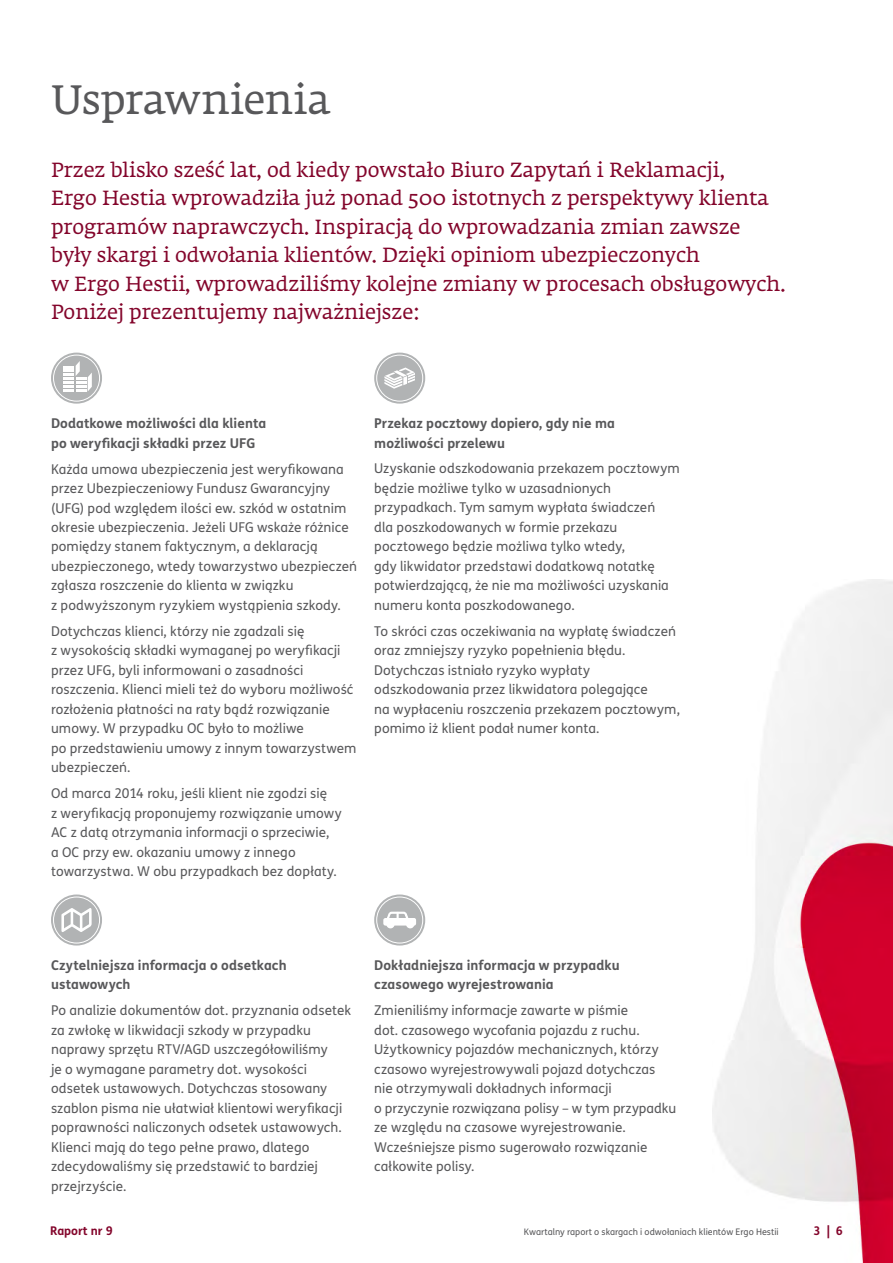
<style>
.page{position:relative;width:893px;height:1263px;background:#fff}
.page>*{position:absolute;margin:0;border:0;box-sizing:border-box;transform-origin:0 0}
.t1{font:40.5px "Fedra Serif A Pro";color:#58585a}
.t2{font:20.25px/28.5px "Fedra Serif A Pro";color:#83052b}
.t3{font:13.5px/19.5px "FS Me";letter-spacing:.005em;color:#58585a}
.t4{font:700 13.5px/19.5px "FS Me";letter-spacing:.005em;color:#58585a}
.t5{font:700 12px "FS Me";color:#83052b}
.t6{font:9px "FS Me";color:#58585a}
</style>
<div class="page">
<img style="left:713px;top:579px;width:180px;height:684px">
<div style="left:54px;top:356px;width:45px;height:45px;background:#b1b3b4;border-radius:50%"></div>
<div style="left:51px;top:353px;width:51px;height:51px;border:2px solid #b1b3b4;border-radius:50%"></div>
<div style="left:55px;top:357px;width:43px;height:43px;border:2px solid #b1b3b4;border-radius:50%"></div>
<svg style="left:63px;top:361px;width:29px;height:30px"></svg>
<div style="left:54px;top:897px;width:45px;height:45px;background:#b1b3b4;border-radius:50%"></div>
<div style="left:51px;top:894px;width:51px;height:51px;border:2px solid #b1b3b4;border-radius:50%"></div>
<div style="left:55px;top:898px;width:43px;height:43px;border:2px solid #b1b3b4;border-radius:50%"></div>
<svg style="left:61px;top:908px;width:31px;height:24px"></svg>
<div style="left:377px;top:356px;width:45px;height:45px;background:#b1b3b4;border-radius:50%"></div>
<div style="left:374px;top:353px;width:51px;height:51px;border:2px solid #b1b3b4;border-radius:50%"></div>
<div style="left:378px;top:357px;width:43px;height:43px;border:2px solid #b1b3b4;border-radius:50%"></div>
<svg style="left:384px;top:367px;width:31px;height:22px"></svg>
<div style="left:377px;top:897px;width:45px;height:45px;background:#b1b3b4;border-radius:50%"></div>
<div style="left:374px;top:894px;width:51px;height:51px;border:2px solid #b1b3b4;border-radius:50%"></div>
<div style="left:378px;top:898px;width:43px;height:43px;border:2px solid #b1b3b4;border-radius:50%"></div>
<div style="left:386px;top:920px;width:9px;height:8px;border:2px solid #fff;border-radius:50%"></div>
<svg style="left:383px;top:911px;width:33px;height:16px"></svg>
<div style="left:406px;top:920px;width:8px;height:8px;border:2px solid #fff;border-radius:50%"></div>
<h1 class="t1" style="left:51px;top:77px;width:281px">Usprawnienia</h1>
<p class="t2" style="left:51px;top:155px;width:736px">Przez blisko sześć lat, od kiedy powstało Biuro Zapytań i Reklamacji,<br>Ergo Hestia wprowadziła już ponad 500 istotnych z perspektywy klienta programów naprawczych. Inspiracją do wprowadzania zmian zawsze były skargi i odwołania klientów. Dzięki opiniom ubezpieczonych<br>w Ergo Hestii, wprowadziliśmy kolejne zmiany w procesach obsługowych.<br>Poniżej prezentujemy najważniejsze:</p>
<p class="t4" style="left:51px;top:413px;width:217px">Dodatkowe możliwości dla klienta po weryfikacji składki przez UFG</p>
<p class="t3" style="left:51px;top:459px;width:308px">Każda umowa ubezpieczenia jest weryfikowana przez Ubezpieczeniowy Fundusz Gwarancyjny (UFG) pod względem ilości ew. szkód w ostatnim okresie ubezpieczenia. Jeżeli UFG wskaże różnice pomiędzy stanem faktycznym, a deklaracją ubezpieczonego, wtedy towarzystwo ubezpieczeń zgłasza roszczenie do klienta w związku<br>z podwyższonym ryzykiem wystąpienia szkody.</p>
<p class="t3" style="left:51px;top:621px;width:307px">Dotychczas klienci, którzy nie zgadzali się<br>z wysokością składki wymaganej po weryfikacji przez UFG, byli informowani o zasadności roszczenia. Klienci mieli też do wyboru możliwość rozłożenia płatności na raty bądź rozwiązanie umowy. W przypadku OC było to możliwe<br>po przedstawieniu umowy z innym towarzystwem ubezpieczeń.</p>
<p class="t3" style="left:51px;top:783px;width:292px">Od marca 2014 roku, jeśli klient nie zgodzi się<br>z weryfikacją proponujemy rozwiązanie umowy AC z datą otrzymania informacji o sprzeciwie,<br>a OC przy ew. okazaniu umowy z innego towarzystwa. W obu przypadkach bez dopłaty.</p>
<p class="t4" style="left:374px;top:413px;width:242px">Przekaz pocztowy dopiero, gdy nie ma możliwości przelewu</p>
<p class="t3" style="left:374px;top:459px;width:307px">Uzyskanie odszkodowania przekazem pocztowym będzie możliwe tylko w uzasadnionych przypadkach. Tym samym wypłata świadczeń<br>dla poszkodowanych w formie przekazu pocztowego będzie możliwa tylko wtedy,<br>gdy likwidator przedstawi dodatkową notatkę potwierdzającą, że nie ma możliwości uzyskania numeru konta poszkodowanego.</p>
<p class="t3" style="left:374px;top:621px;width:307px">To skróci czas oczekiwania na wypłatę świadczeń oraz zmniejszy ryzyko popełnienia błędu.<br>Dotychczas istniało ryzyko wypłaty odszkodowania przez likwidatora polegające<br>na wypłaceniu roszczenia przekazem pocztowym, pomimo iż klient podał numer konta.</p>
<p class="t4" style="left:51px;top:955px;width:237px">Czytelniejsza informacja o odsetkach ustawowych</p>
<p class="t3" style="left:51px;top:1000px;width:302px">Po analizie dokumentów dot. przyznania odsetek za zwłokę w likwidacji szkody w przypadku naprawy sprzętu RTV/AGD uszczegółowiliśmy<br>je o wymagane parametry dot. wysokości odsetek ustawowych. Dotychczas stosowany szablon pisma nie ułatwiał klientowi weryfikacji poprawności naliczonych odsetek ustawowych.<br>Klienci mają do tego pełne prawo, dlatego zdecydowaliśmy się przedstawić to bardziej przejrzyście.</p>
<p class="t4" style="left:374px;top:954px;width:247px">Dokładniejsza informacja w przypadku czasowego wyrejestrowania</p>
<p class="t3" style="left:374px;top:1000px;width:304px">Zmieniliśmy informacje zawarte w piśmie<br>dot. czasowego wycofania pojazdu z ruchu.<br>Użytkownicy pojazdów mechanicznych, którzy czasowo wyrejestrowywali pojazd dotychczas nie otrzymywali dokładnych informacji<br>o przyczynie rozwiązana polisy – w tym przypadku ze względu na czasowe wyrejestrowanie.<br>Wcześniejsze pismo sugerowało rozwiązanie całkowite polisy.</p>
<p class="t5" style="left:50px;top:1222px;width:64px">Raport nr 9</p>
<p class="t6" style="left:524px;top:1226px;width:256px">Kwartalny raport o skargach i odwołaniach klientów Ergo Hestii</p>
<p class="t5" style="left:814px;top:1222px;width:31px">3|6</p>
</div>
